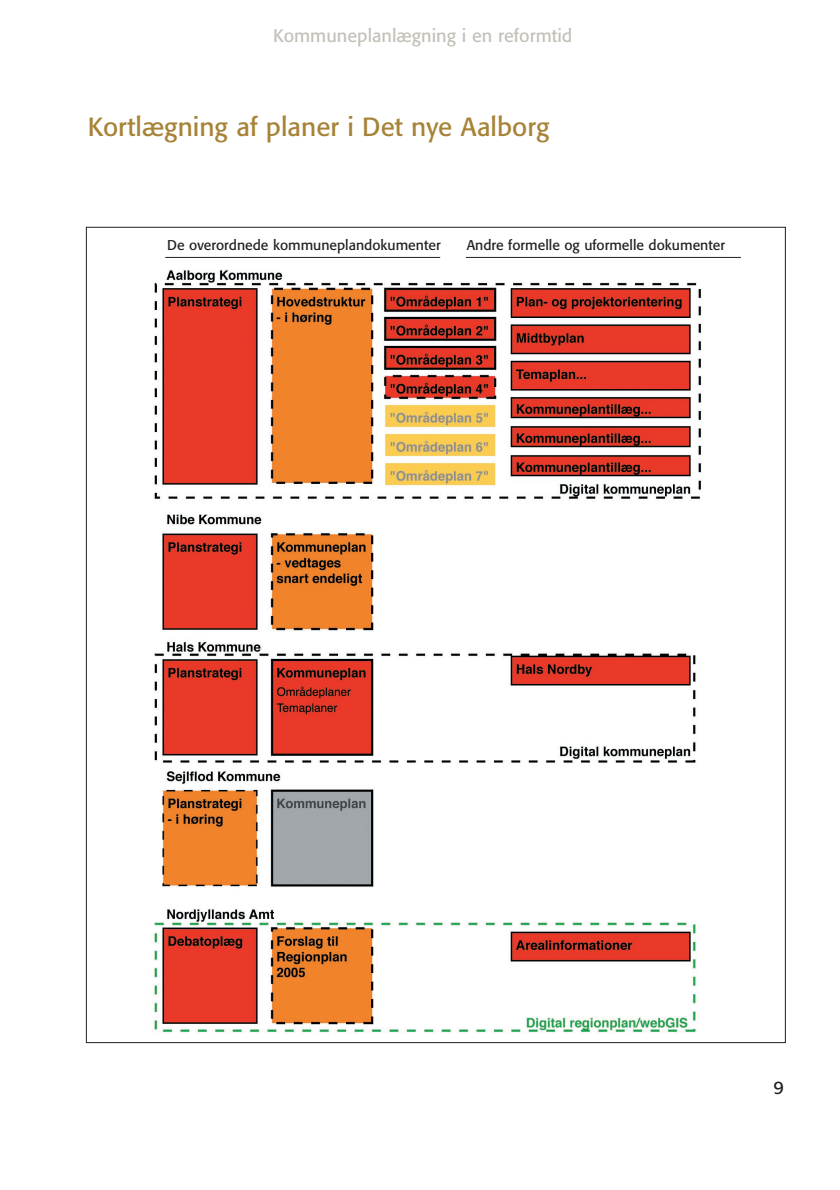
<style>
.page{position:relative;width:840px;height:1190px;background:#fff}
.page>*{position:absolute;margin:0;border:0;box-sizing:border-box;transform-origin:0 0}
.t1{font:26px "Formata";color:#a78337}
.t2{font:18px "Formata";color:#c3c1b8}
.t3{font:18px "Formata";color:#231f20}
.t4{font:14px "Formata";color:#231f20}
</style>
<div class="page">
<img style="left:154px;top:256px;width:587px;height:777px">
<hr style="left:165px;top:257px;width:275px;height:1px;background:#231f20">
<hr style="left:466px;top:257px;width:275px;height:1px;background:#231f20">
<p class="t2" style="left:273px;top:27px;width:301px">Kommuneplanlægning i en reformtid</p>
<h1 class="t1" style="left:88px;top:115px;width:463px">Kortlægning af planer i Det nye Aalborg</h1>
<p class="t4" style="left:167px;top:239px;width:275px">De overordnede kommuneplandokumenter</p>
<p class="t4" style="left:467px;top:239px;width:260px">Andre formelle og uformelle dokumenter</p>
<p class="t3" style="left:773px;top:1079px;width:12px">9</p>
</div>
